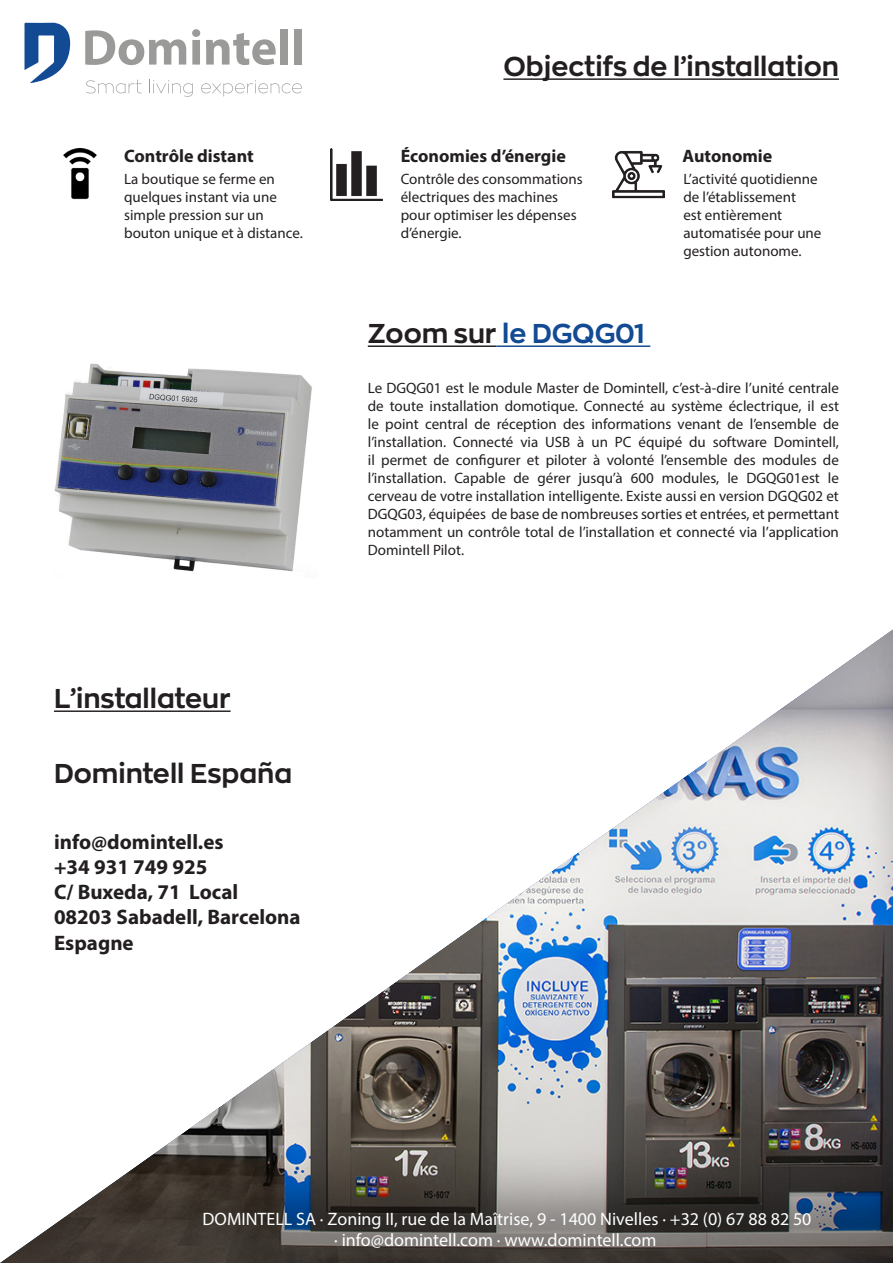
<style>
.page{position:relative;width:893px;height:1263px;background:#fff}
.page>*{position:absolute;margin:0;border:0;box-sizing:border-box;transform-origin:0 0}
.t1{font:700 27px "Zona Pro";color:#231f20}
.t2{font:700 27px "Zona Pro";color:#124a93}
.t3{font:700 21px "Myriad Pro";color:#231f20}
.t4{font:18px "Myriad Pro";color:#fff}
.t5{font:700 18px "Myriad Pro";color:#231f20}
.t6{font:15px/18px "Myriad Pro";color:#231f20}
.s1{color:#231f20}
</style>
<div class="page">
<hr style="left:503px;top:78px;width:336px;height:2px;background:#231f20">
<hr style="left:368px;top:345px;width:128px;height:2px;background:#231f20">
<hr style="left:496px;top:345px;width:154px;height:2px;background:#124a93">
<div style="left:0;top:627px;width:893px;height:636px;background:#231f20;opacity:.47"></div>
<img style="left:54px;top:364px;width:258px;height:208px">
<img style="left:63px;top:149px;width:34px;height:51px">
<img style="left:331px;top:149px;width:51px;height:52px">
<img style="left:612px;top:150px;width:52px;height:49px">
<svg style="left:24px;top:23px;width:47px;height:60px"></svg>
<svg style="left:86px;top:80px;width:56px;height:13px"></svg>
<svg style="left:149px;top:80px;width:44px;height:17px"></svg>
<svg style="left:201px;top:80px;width:101px;height:16px"></svg>
<svg style="left:85px;top:30px;width:101px;height:35px"></svg>
<svg style="left:192px;top:29px;width:8px;height:36px"></svg>
<svg style="left:206px;top:33px;width:70px;height:32px"></svg>
<div style="left:280px;top:29px;width:8px;height:36px;background:#9a9a99"></div>
<div style="left:294px;top:29px;width:8px;height:36px;background:#9a9a99"></div>
<p class="t1" style="left:503px;top:50px;width:337px">Objectifs de l’installation</p>
<p class="t5" style="left:124px;top:145px;width:131px">Contrôle distant</p>
<p class="t5" style="left:401px;top:145px;width:167px">Économies d’énergie</p>
<p class="t5" style="left:682px;top:145px;width:91px">Autonomie</p>
<p class="t6" style="left:124px;top:170px;width:180px">La boutique se ferme en quelques instant via une simple pression sur un bouton unique et à distance.</p>
<p class="t6" style="left:401px;top:170px;width:183px">Contrôle des consommations électriques des machines pour optimiser les dépenses d’énergie.</p>
<p class="t6" style="left:683px;top:170px;width:140px">L’activité quotidienne de l’établissement<br>est entièrement automatisée pour une gestion autonome.</p>
<p class="t2" style="left:368px;top:317px;width:278px"><span class="s1">Zoom sur</span> le DGQG01</p>
<p class="t1" style="left:54px;top:682px;width:178px">L’installateur</p>
<p class="t1" style="left:54px;top:757px;width:240px">Domintell España</p>
<p class="t3" style="left:54px;top:828px;width:171px">info@domintell.es</p>
<p class="t3" style="left:54px;top:853px;width:155px">+34 931 749 925</p>
<p class="t3" style="left:54px;top:878px;width:186px">C/ Buxeda, 71 Local</p>
<p class="t3" style="left:54px;top:903px;width:248px">08203 Sabadell, Barcelona</p>
<p class="t3" style="left:54px;top:929px;width:81px">Espagne</p>
<p class="t6" style="left:368px;top:378px;width:473px;text-align:justify">Le DGQG01 est le module Master de Domintell, c’est-à-dire l’unité centrale de toute installation domotique. Connecté au système éclectrique, il est le point central de réception des informations venant de l’ensemble de l’installation. Connecté via USB à un PC équipé du software Domintell, il permet de configurer et piloter à volonté l’ensemble des modules de l’installation. Capable de gérer jusqu’à 600 modules, le DGQG01est le cerveau de votre installation intelligente. Existe aussi en version DGQG02 et DGQG03, équipées de base de nombreuses sorties et entrées, et permettant notamment un contrôle total de l’installation et connecté via l’application Domintell Pilot.</p>
<p class="t4" style="left:203px;top:1207px;width:610px">DOMINTELL SA · Zoning II, rue de la Maîtrise, 9 - 1400 Nivelles · +32 (0) 67 88 82 50</p>
<p class="t4" style="left:334px;top:1229px;width:324px">· info@domintell.com · www.domintell.com</p>
</div>
